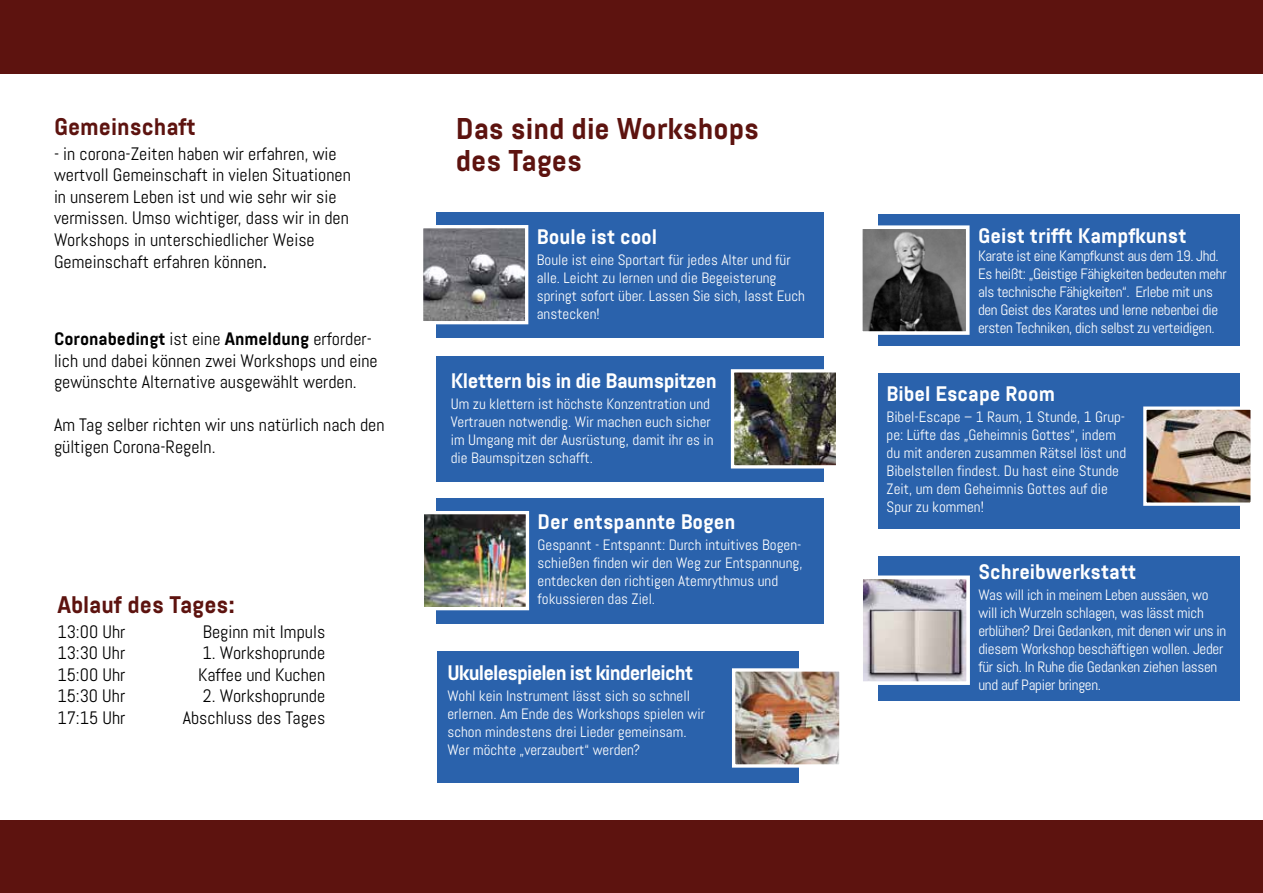
<style>
.page{position:relative;width:1263px;height:893px;background:#fff}
.page>*{position:absolute;margin:0;border:0;box-sizing:border-box;transform-origin:0 0}
.t1{font:700 30px/31.5px "Abel Pro";color:#5d130f}
.t2{font:700 24px "Abel Pro";color:#5d130f}
.t3{font:700 21px "Abel Pro";color:#fff}
.t4{font:700 21px "Abel Pro";letter-spacing:-.04em;color:#fff}
.t5{font:700 21px "Abel Pro";letter-spacing:-.02em;color:#fff}
.t6{font:18px/21.6px "Abel";color:#000}
.t7{font:700 18px "Abel Pro";color:#000}
.t8{font:15px/18px "Abel";color:#fff}
.t9{font:15px/18px "Abel";letter-spacing:-.02em;color:#fff}
.t10{font:15px/18px "Abel";letter-spacing:-.025em;color:#fff}
.s1{font-family:"Minion Pro"}
.s2{font-family:"Abel";font-weight:400}
</style>
<div class="page">
<div style="left:0;top:0;width:1263px;height:74px;background:#5d130f"></div>
<div style="left:0;top:820px;width:1263px;height:73px;background:#5d130f"></div>
<div style="left:878px;top:556px;width:362px;height:145px;background:#2a62ac"></div>
<div style="left:878px;top:374px;width:362px;height:155px;background:#2a62ac"></div>
<div style="left:878px;top:214px;width:362px;height:132px;background:#2a62ac"></div>
<div style="left:438px;top:651px;width:361px;height:132px;background:#2a62ac"></div>
<div style="left:437px;top:498px;width:387px;height:125px;background:#2a62ac"></div>
<div style="left:437px;top:356px;width:387px;height:125px;background:#2a62ac"></div>
<div style="left:437px;top:213px;width:387px;height:125px;background:#2a62ac"></div>
<img style="left:1147px;top:410px;width:103px;height:92px">
<div style="left:1143px;top:406px;width:111px;height:100px;border:3px solid #fff"></div>
<img style="left:864px;top:580px;width:101px;height:100px">
<div style="left:859px;top:575px;width:111px;height:110px;border:4px solid #fff"></div>
<img style="left:735px;top:373px;width:100px;height:91px">
<div style="left:731px;top:369px;width:108px;height:99px;border:3px solid #fff"></div>
<img style="left:425px;top:515px;width:100px;height:91px">
<div style="left:421px;top:511px;width:108px;height:99px;border:3px solid #fff"></div>
<img style="left:736px;top:672px;width:102px;height:92px">
<div style="left:732px;top:668px;width:110px;height:100px;border:3px solid #fff"></div>
<img style="left:864px;top:230px;width:100px;height:100px">
<div style="left:859px;top:225px;width:110px;height:110px;border:4px solid #fff"></div>
<img style="left:424px;top:229px;width:100px;height:91px">
<div style="left:420px;top:225px;width:108px;height:99px;border:3px solid #fff"></div>
<h2 class="t2" style="left:54px;top:110px;width:143px">Gemeinschaft</h2>
<p class="t6" style="left:54px;top:143px;width:298px">- in corona-Zeiten haben wir erfahren, wie wertvoll Gemeinschaft in vielen Situationen in unserem Leben ist und wie sehr wir sie vermissen. Umso wichtiger, dass wir in den Workshops in unterschiedlicher Weise Gemeinschaft erfahren können<span class="s1">.</span></p>
<p class="t7" style="left:54px;top:326px;width:319px">Coronabedingt <span class="s2">ist eine</span> Anmeldung <span class="s2">erforder-</span></p>
<p class="t6" style="left:54px;top:350px;width:325px">lich und dabei können zwei Workshops und eine gewünschte Alternative ausgewählt werden.</p>
<p class="t6" style="left:54px;top:414px;width:332px">Am Tag selber richten wir uns natürlich nach den gültigen Corona-Regeln.</p>
<h2 class="t2" style="left:57px;top:588px;width:179px">Ablauf des Tages:</h2>
<p class="t6" style="left:57px;top:621px;width:70px">13:00 Uhr</p>
<p class="t6" style="left:203px;top:621px;width:124px">Beginn mit Impuls</p>
<p class="t6" style="left:57px;top:642px;width:69px">13:30 Uhr</p>
<p class="t6" style="left:202px;top:642px;width:124px">1. Workshoprunde</p>
<p class="t6" style="left:57px;top:664px;width:70px">15:00 Uhr</p>
<p class="t6" style="left:198px;top:664px;width:129px">Kaffee und Kuchen</p>
<p class="t6" style="left:57px;top:685px;width:69px">15:30 Uhr</p>
<p class="t6" style="left:203px;top:685px;width:124px">2. Workshoprunde</p>
<p class="t6" style="left:57px;top:707px;width:70px">17:15 Uhr</p>
<p class="t6" style="left:183px;top:707px;width:144px">Abschluss des Tages</p>
<h1 class="t1" style="left:456px;top:114px;width:305px">Das sind die Workshops des Tages</h1>
<h3 class="t3" style="left:537px;top:222px;width:122px">Boule ist cool</h3>
<p class="t8" style="left:537px;top:251px;width:270px">Boule ist eine Sportart für jedes Alter und für alle. Leicht zu lernen und die Begeisterung springt sofort über. Lassen Sie sich, lasst Euch anstecken!</p>
<h3 class="t5" style="left:451px;top:366px;width:268px">Klettern bis in die Baumspitzen</h3>
<p class="t8" style="left:451px;top:395px;width:264px">Um zu klettern ist höchste Konzentration und Vertrauen notwendig. Wir machen euch sicher im Umgang mit der Ausrüstung, damit ihr es in die Baumspitzen schafft.</p>
<h3 class="t3" style="left:538px;top:507px;width:199px">Der entspannte Bogen</h3>
<p class="t8" style="left:538px;top:535px;width:266px">Gespannt - Entspannt: Durch intuitives Bogen&shy;schießen finden wir den Weg zur Entspannung, entdecken den richtigen Atemrythmus und fokussieren das Ziel.</p>
<h3 class="t4" style="left:447px;top:658px;width:247px">Ukulelespielen ist kinderleicht</h3>
<p class="t8" style="left:447px;top:687px;width:259px">Wohl kein Instrument lässt sich so schnell erlernen. Am Ende des Workshops spielen wir schon mindestens drei Lieder gemeinsam.<br>Wer möchte „verzaubert“ werden?</p>
<h3 class="t3" style="left:978px;top:221px;width:210px">Geist trifft Kampfkunst</h3>
<p class="t10" style="left:978px;top:247px;width:250px">Karate ist eine Kampfkunst aus dem 19. Jhd.<br>Es heißt: „Geistige Fähigkeiten bedeuten mehr als technische Fähigkeiten“. Erlebe mit uns den Geist des Karates und lerne nebenbei die ersten Techniken, dich selbst zu verteidigen.</p>
<h3 class="t3" style="left:887px;top:379px;width:170px">Bibel Escape Room</h3>
<p class="t8" style="left:887px;top:408px;width:241px">Bibel-Escape – 1 Raum, 1 Stunde, 1 Grup&shy;pe: Lüfte das „Geheimnis Gottes“, indem du mit anderen zusammen Rätsel löst und Bibelstellen findest. Du hast eine Stunde Zeit, um dem Geheimnis Gottes auf die Spur zu kommen!</p>
<h3 class="t3" style="left:978px;top:557px;width:159px">Schreibwerkstatt</h3>
<p class="t9" style="left:978px;top:586px;width:249px">Was will ich in meinem Leben aussäen, wo will ich Wurzeln schlagen, was lässt mich erblühen? Drei Gedanken, mit denen wir uns in diesem Workshop beschäftigen wollen. Jeder für sich. In Ruhe die Gedanken ziehen lassen und auf Papier bringen.</p>
</div>
